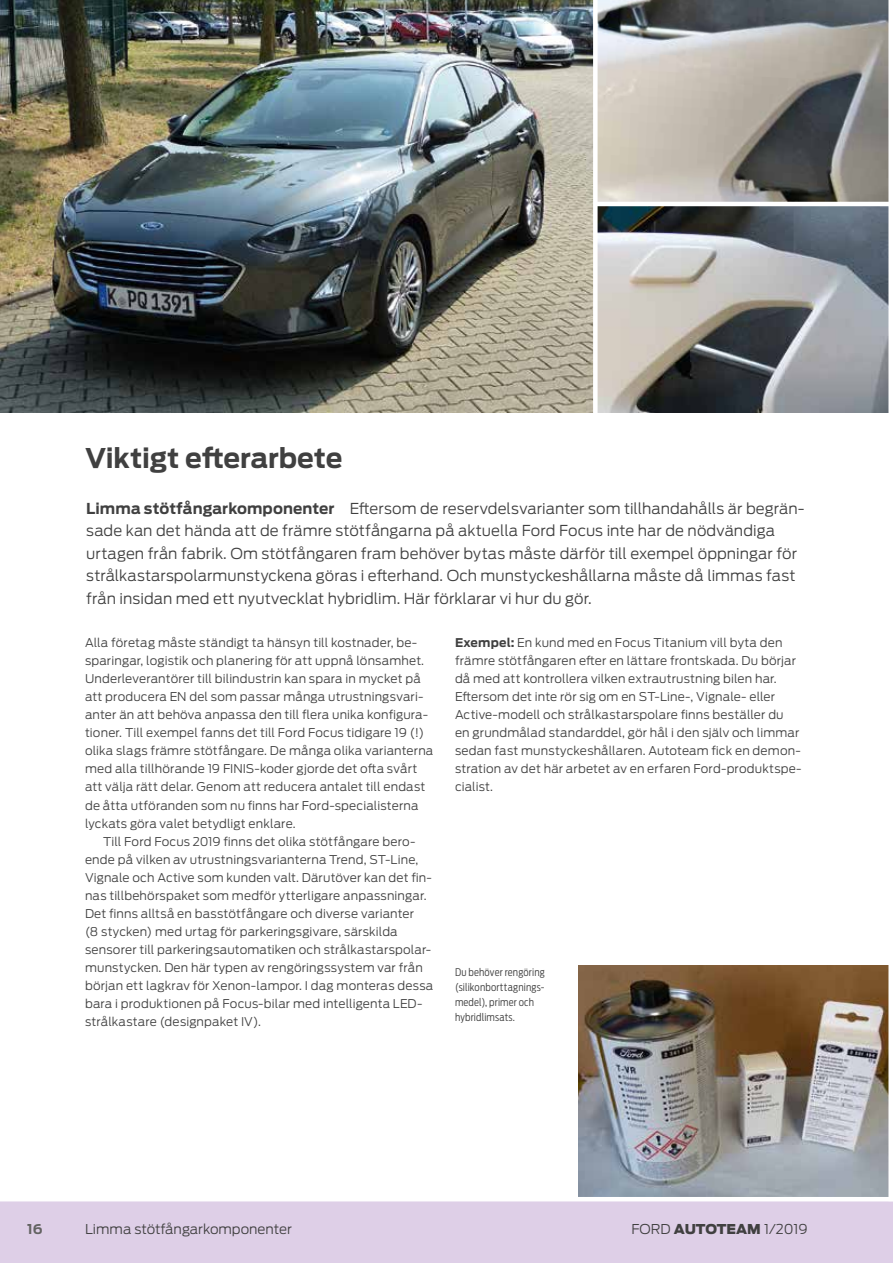
<style>
.page{position:relative;width:893px;height:1263px;background:#fff}
.page>*{position:absolute;margin:0;border:0;box-sizing:border-box;transform-origin:0 0}
.t1{font:700 27px "Ford Antenna";letter-spacing:-.005em;color:#404040}
.t2{font:300 15px/22.5px "Ford Antenna";letter-spacing:.005em;color:#404040}
.t3{font:300 13.5px "Ford Antenna";color:#404040}
.t4{font:700 13.5px "Ford Antenna";color:#636362}
.t5{font:300 12px/18px "Ford Antenna";letter-spacing:.01em;color:#404040}
.t6{font:300 10.5px/15px "Ford Antenna Cond";letter-spacing:.015em;color:#404040}
.s1{font-weight:700}
.s2{font-weight:900}
</style>
<div class="page">
<div style="left:0;top:1199px;width:893px;height:64px;background:#decfe7"></div>
<img style="left:0;top:0;width:888px;height:412px">
<hr style="left:595px;top:202px;width:298px;height:4px;background:#fff">
<div style="left:593px;top:0;width:5px;height:417px;background:#fff"></div>
<img style="left:578px;top:965px;width:310px;height:232px">
<hr style="left:0;top:1197px;width:893px;height:4px;background:#fff">
<h1 class="t1" style="left:85px;top:434px;width:259px">Viktigt efterarbete</h1>
<p class="t2" style="left:86px;top:495px;width:720px"><span class="s1">Limma stötfångarkomponenter</span> Eftersom de reservdelsvarianter som tillhandahålls är begrän&shy;sade kan det hända att de främre stötfångarna på aktuella Ford Focus inte har de nödvändiga urtagen från fabrik. Om stötfångaren fram behöver bytas måste därför till exempel öppningar för strålkastarspolarmunstyckena göras i efterhand. Och munstyckeshållarna måste då limmas fast från insidan med ett nyutvecklat hybridlim. Här förklarar vi hur du gör.</p>
<p class="t5" style="left:455px;top:633px;width:348px"><span class="s1">Exempel:</span> En kund med en Focus Titanium vill byta den främre stötfångaren efter en lättare frontskada. Du börjar då med att kontrollera vilken extrautrustning bilen har.<br>Eftersom det inte rör sig om en ST-Line-, Vignale- eller Active-modell och strålkastarspolare finns beställer du<br>en grundmålad standarddel, gör hål i den själv och limmar sedan fast munstyckeshållaren. Autoteam fick en demon&shy;stration av det här arbetet av en erfaren Ford-produktspe&shy;cialist.</p>
<p class="t5" style="left:85px;top:633px;width:350px">Alla företag måste ständigt ta hänsyn till kostnader, be&shy;sparingar, logistik och planering för att uppnå lönsamhet.<br>Underleverantörer till bilindustrin kan spara in mycket på att producera EN del som passar många utrustningsvari&shy;anter än att behöva anpassa den till flera unika konfigura&shy;tioner. Till exempel fanns det till Ford Focus tidigare 19 (!) olika slags främre stötfångare. De många olika varianterna med alla tillhörande 19 FINIS-koder gjorde det ofta svårt att välja rätt delar. Genom att reducera antalet till endast de åtta utföranden som nu finns har Ford-specialisterna lyckats göra valet betydligt enklare.</p>
<p class="t5" style="left:85px;top:831px;width:350px;text-indent:18px">Till Ford Focus 2019 finns det olika stötfångare bero&shy;ende på vilken av utrustningsvarianterna Trend, ST-Line, Vignale och Active som kunden valt. Därutöver kan det fin&shy;nas tillbehörspaket som medför ytterligare anpassningar.<br>Det finns alltså en basstötfångare och diverse varianter<br>(8 stycken) med urtag för parkeringsgivare, särskilda sensorer till parkeringsautomatiken och strålkastarspolar&shy;munstycken. Den här typen av rengöringssystem var från början ett lagkrav för Xenon-lampor. I dag monteras dessa bara i produktionen på Focus-bilar med intelligenta LED&shy;strålkastare (designpaket IV).</p>
<p class="t6" style="left:455px;top:963px;width:91px">Du behöver rengöring (silikonborttagnings&shy;medel), primer och hybridlimsats.</p>
<p class="t4" style="left:27px;top:1217px;width:17px">16</p>
<p class="t3" style="left:85px;top:1218px;width:208px">Limma stötfångarkomponenter</p>
<p class="t3" style="left:632px;top:1218px;width:178px">FORD <span class="s2">AUTOTEAM</span> 1/2019</p>
</div>
